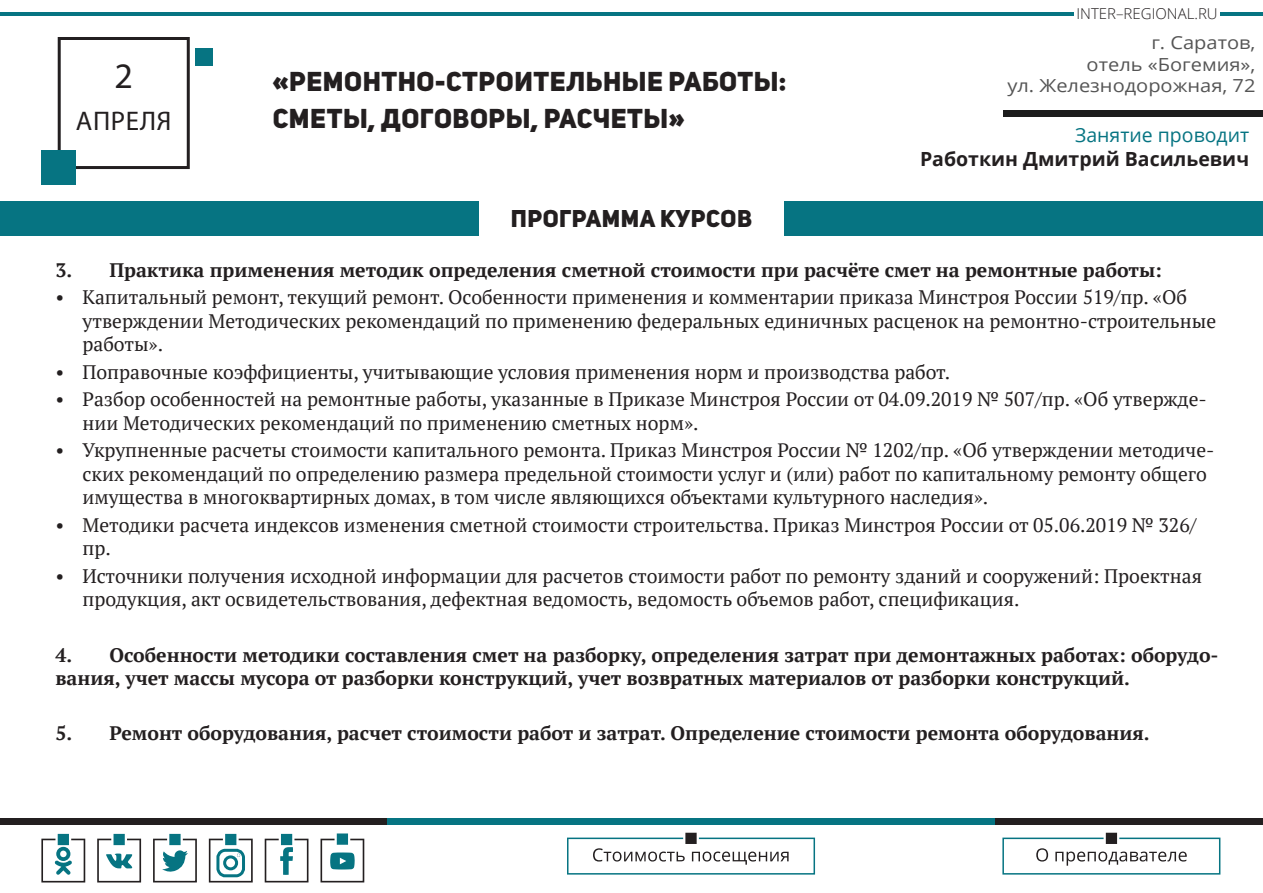
<style>
.page{position:relative;width:1263px;height:893px;background:#fff}
.page>*{position:absolute;margin:0;border:0;box-sizing:border-box;transform-origin:0 0}
.Стиль_абзаца_2{font:36px "Myriad Pro";color:#231f20}
.Стиль_абзаца_2-2{font:27px "Uni Sans Heavy CAPS";letter-spacing:.02em;color:#231f20}
.Стиль_абзаца_2-3{font:27px "Myriad Pro";letter-spacing:.02em;color:#231f20}
.Стиль_абзаца_2-4{font:24px "Uni Sans Heavy CAPS";letter-spacing:.02em;color:#231f20}
.t1{font:19.5px/23.4px "PT Serif";color:#231f20}
.Стиль_абзаца_2-5{font:700 19.5px/23.4px "PT Serif";color:#231f20}
.Стиль_абзаца_2-6{font:700 19.5px/24px "Open Sans";color:#231f20;text-align:right}
.Стиль_абзаца_2-7{font:18px/21.6px "Open Sans";color:#555;text-align:right;scale:1.11 1}
.t2{font:300 15px "Open Sans";color:#231f20}
.s1{font-weight:400;color:#067482}
</style>
<div class="page">
<div style="left:0;top:818px;width:387px;height:7px;background:#231f20"></div>
<div style="left:995px;top:818px;width:268px;height:7px;background:#231f20"></div>
<div style="left:387px;top:818px;width:608px;height:7px;background:#067482"></div>
<svg style="left:567px;top:832px;width:248px;height:43px"></svg>
<svg style="left:41px;top:833px;width:44px;height:49px"></svg>
<svg style="left:97px;top:833px;width:44px;height:49px"></svg>
<svg style="left:153px;top:833px;width:44px;height:49px"></svg>
<svg style="left:265px;top:833px;width:43px;height:49px"></svg>
<svg style="left:320px;top:833px;width:44px;height:49px"></svg>
<hr style="left:0;top:12px;width:387px;height:4px;background:#067482">
<hr style="left:1220px;top:12px;width:43px;height:4px;background:#067482">
<hr style="left:387px;top:12px;width:687px;height:4px;background:#067482">
<svg style="left:1036px;top:848px;width:12px;height:13px"></svg>
<div style="left:1002px;top:838px;width:218px;height:37px;border:2px solid #067482"></div>
<svg style="left:1055px;top:832px;width:132px;height:34px"></svg>
<svg style="left:209px;top:833px;width:44px;height:49px"></svg>
<div style="left:58px;top:37px;width:132px;height:132px;border:3px solid #231f20"></div>
<div style="left:0;top:202px;width:1263px;height:34px;background:#067482"></div>
<div style="left:479px;top:194px;width:304px;height:51px;background:#fff"></div>
<div style="left:41px;top:151px;width:34px;height:34px;background:#067482"></div>
<div style="left:196px;top:48px;width:17px;height:17px;background:#067482"></div>
<div style="left:1003px;top:110px;width:260px;height:7px;background:#1c1c1c"></div>
<p class="Стиль_абзаца_2" style="left:114px;top:54px;width:20px">2</p>
<p class="Стиль_абзаца_2-3" style="left:76px;top:104px;width:97px">АПРЕЛЯ</p>
<p class="Стиль_абзаца_2-2" style="left:272px;top:64px;width:515px">«РЕМОНТНО-СТРОИТЕЛЬНЫЕ РАБОТЫ:</p>
<p class="Стиль_абзаца_2-2" style="left:273px;top:101px;width:414px">СМЕТЫ, ДОГОВОРЫ, РАСЧЕТЫ»</p>
<p class="Стиль_абзаца_2-4" style="left:511px;top:203px;width:243px">ПРОГРАММА КУРСОВ</p>
<p class="t2" style="left:1076px;top:3px;width:143px">INTER–REGIONAL.RU</p>
<p class="Стиль_абзаца_2-7" style="left:1007px;top:31px;width:225px">г. Саратов,<br>отель «Богемия»,<br>ул. Железнодорожная, 72</p>
<p class="Стиль_абзаца_2-6" style="left:920px;top:122px;width:331px"><span class="s1">Занятие проводит<br></span>Работкин Дмитрий Васильевич</p>
<p class="Стиль_абзаца_2-5" style="left:55px;top:258px;width:1108px">3. Практика применения методик определения сметной стоимости при расчёте смет на ремонтные работы:</p>
<p class="t1" style="left:82px;top:285px;width:1135px;text-indent:-27px">• Капитальный ремонт, текущий ремонт. Особенности применения и комментарии приказа Минстроя России 519/пр. «Об утверждении Методических рекомендаций по применению федеральных единичных расценок на ремонтно-строительные работы».</p>
<p class="t1" style="left:55px;top:360px;width:896px">• Поправочные коэффициенты, учитывающие условия применения норм и производства работ.</p>
<p class="t1" style="left:82px;top:387px;width:1126px;text-indent:-27px">• Разбор особенностей на ремонтные работы, указанные в Приказе Минстроя России от 04.09.2019 № 507/пр. «Об утвержде&shy;нии Методических рекомендаций по применению сметных норм».</p>
<p class="t1" style="left:82px;top:439px;width:1133px;text-indent:-27px">• Укрупненные расчеты стоимости капитального ремонта. Приказ Минстроя России № 1202/пр. «Об утверждении методиче&shy;ских рекомендаций по определению размера предельной стоимости услуг и (или) работ по капитальному ремонту общего имущества в многоквартирных домах, в том числе являющихся объектами культурного наследия».</p>
<p class="t1" style="left:82px;top:513px;width:1115px;text-indent:-27px">• Методики расчета индексов изменения сметной стоимости строительства. Приказ Минстроя России от 05.06.2019 № 326/ пр.</p>
<p class="t1" style="left:82px;top:564px;width:1121px;text-indent:-27px">• Источники получения исходной информации для расчетов стоимости работ по ремонту зданий и сооружений: Проектная продукция, акт освидетельствования, дефектная ведомость, ведомость объемов работ, спецификация.</p>
<p class="Стиль_абзаца_2-5" style="left:55px;top:643px;width:1165px">4. Особенности методики составления смет на разборку, определения затрат при демонтажных работах: оборудо&shy;вания, учет массы мусора от разборки конструкций, учет возвратных материалов от разборки конструкций.</p>
<p class="Стиль_абзаца_2-5" style="left:55px;top:721px;width:1096px">5. Ремонт оборудования, расчет стоимости работ и затрат. Определение стоимости ремонта оборудования.</p>
</div>
